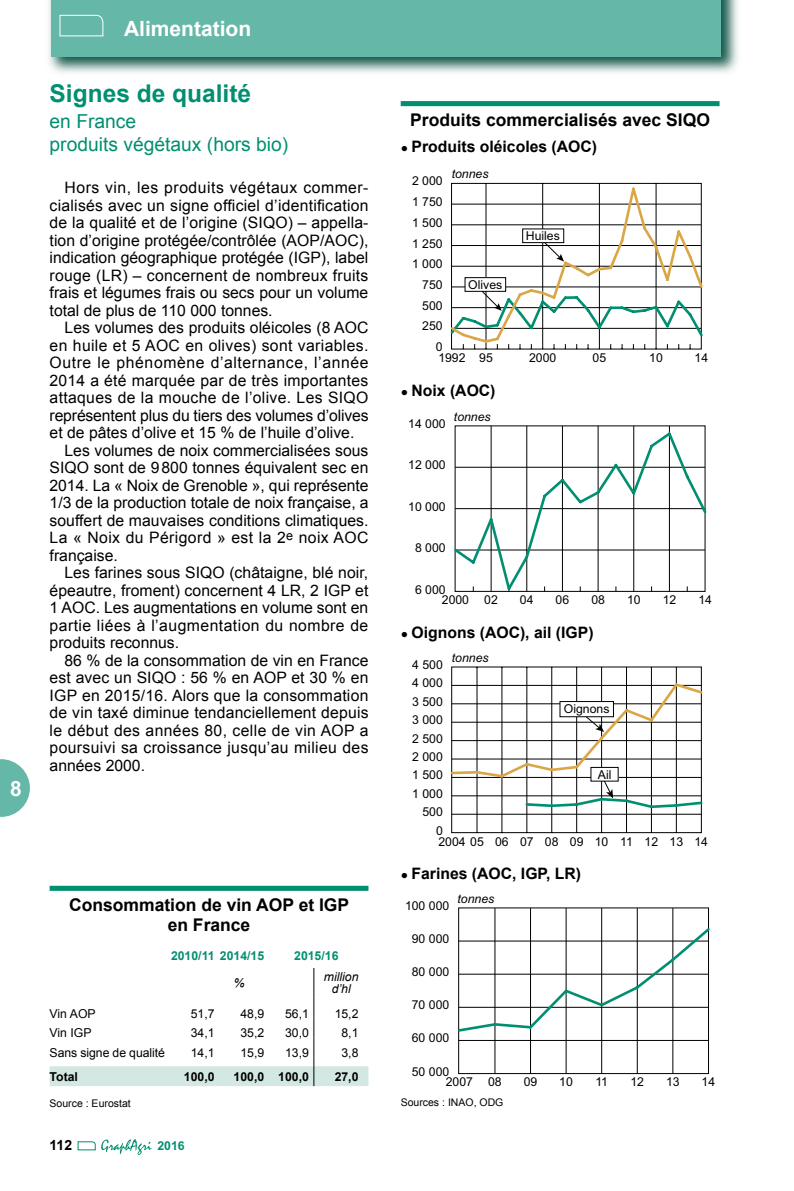
<style>
.page{position:relative;width:794px;height:1191px;background:#fff}
.page>*{position:absolute;margin:0;border:0;box-sizing:border-box;transform-origin:0 0}
.TITRE_couleur{font:700 24.5px "Arial";color:#008f70}
.t1{font:700 21px "Arial";color:#fff}
.INTERTITRE{font:19.25px "Arial";color:#008f70}
.TITRE_Tableau{font:700 17.5px/20.1px "Arial";color:#000;text-align:center}
.TEXTE{font:15.75px/17.5px "Arial";color:#000;text-align:justify}
.TITRE_Tableau-2{font:700 15.75px "Arial";color:#000}
.TEXTE_Tableau{font:700 14px "Arial";color:#000}
.t2{font:12.25px "Arial";color:#000}
.t3{font:italic 12.25px/12.2px "Arial";color:#000;text-align:center}
.t4{font:700 12.25px "Arial";color:#008f70}
.t5{font:700 12.25px "Arial";color:#000}
.SOURCE{font:10.5px "Arial";color:#000}
.s1{font-size:12.25px}
</style>
<div class="page">
<svg style="left:0;top:759px;width:30px;height:58px"></svg>
<img style="left:48px;top:0;width:690px;height:73px">
<div style="left:51px;top:0;width:670px;height:56px;background:#65b8a7"></div>
<svg style="left:59px;top:14px;width:45px;height:23px"></svg>
<div style="left:401px;top:101px;width:318px;height:5px;background:#008f70"></div>
<svg style="left:451px;top:183px;width:250px;height:166px"></svg>
<svg style="left:451px;top:185px;width:252px;height:160px"></svg>
<svg style="left:450px;top:291px;width:253px;height:48px"></svg>
<div style="left:465px;top:278px;width:40px;height:13px;background:#fff"></div>
<div style="left:465px;top:277px;width:41px;height:14px;border:1px solid #000"></div>
<svg style="left:544px;top:243px;width:20px;height:18px"></svg>
<div style="left:522px;top:229px;width:42px;height:14px;background:#fff"></div>
<div style="left:522px;top:229px;width:42px;height:14px;border:1px solid #000"></div>
<hr style="left:491px;top:426px;width:1px;height:165px;background:#000">
<hr style="left:526px;top:426px;width:1px;height:165px;background:#000">
<hr style="left:562px;top:426px;width:1px;height:165px;background:#000">
<hr style="left:598px;top:426px;width:1px;height:165px;background:#000">
<hr style="left:633px;top:426px;width:1px;height:165px;background:#000">
<hr style="left:669px;top:426px;width:1px;height:165px;background:#000">
<svg style="left:454px;top:430px;width:253px;height:162px"></svg>
<svg style="left:451px;top:666px;width:251px;height:167px"></svg>
<hr style="left:452px;top:814px;width:249px;height:1px;background:#000">
<svg style="left:450px;top:681px;width:253px;height:129px"></svg>
<div style="left:560px;top:701px;width:53px;height:15px;background:#fff"></div>
<div style="left:560px;top:701px;width:53px;height:16px;border:1px solid #000"></div>
<hr style="left:494px;top:908px;width:1px;height:165px;background:#000">
<hr style="left:530px;top:908px;width:1px;height:165px;background:#000">
<hr style="left:566px;top:908px;width:1px;height:165px;background:#000">
<hr style="left:601px;top:908px;width:1px;height:165px;background:#000">
<hr style="left:637px;top:908px;width:1px;height:165px;background:#000">
<hr style="left:672px;top:908px;width:1px;height:165px;background:#000">
<hr style="left:458px;top:1040px;width:250px;height:1px;background:#000">
<svg style="left:458px;top:925px;width:252px;height:108px"></svg>
<div style="left:50px;top:885px;width:318px;height:6px;background:#008f70"></div>
<svg style="left:50px;top:968px;width:318px;height:118px"></svg>
<svg style="left:77px;top:1139px;width:74px;height:15px"></svg>
<h2 class="t1" style="left:10px;top:774px;width:13px">8</h2>
<h2 class="t1" style="left:124px;top:15px;width:129px">Alimentation</h2>
<p class="TITRE_couleur" style="left:50px;top:77px;width:203px">Signes de qualité</p>
<p class="INTERTITRE" style="left:50px;top:109px;width:88px">en France</p>
<p class="INTERTITRE" style="left:50px;top:132px;width:240px">produits végétaux (hors bio)</p>
<p class="TEXTE" style="left:50px;top:179px;width:320px;text-indent:15px">Hors vin, les produits végétaux commer&shy;cialisés avec un signe officiel d’identification de la qualité et de l’origine (SIQO) – appella&shy;tion d’origine protégée/contrôlée (AOP/AOC), indication géographique protégée (IGP), label rouge (LR) – concernent de nombreux fruits frais et légumes frais ou secs pour un volume total de plus de 110 000 tonnes.</p>
<p class="TEXTE" style="left:50px;top:319px;width:320px;text-indent:15px">Les volumes des produits oléicoles (8 AOC en huile et 5 AOC en olives) sont variables.<br>Outre le phénomène d’alternance, l’année 2014 a été marquée par de très importantes attaques de la mouche de l’olive. Les SIQO représentent plus du tiers des volumes d’olives et de pâtes d’olive et 15 % de l’huile d’olive.</p>
<p class="TEXTE" style="left:50px;top:441px;width:320px;text-indent:15px">Les volumes de noix commercialisées sous SIQO sont de 9800 tonnes équivalent sec en 2014. La « Noix de Grenoble », qui représente 1/3 de la production totale de noix française, a souffert de mauvaises conditions climatiques.<br>La « Noix du Périgord » est la 2<sup>e</sup> noix AOC française.</p>
<p class="TEXTE" style="left:50px;top:564px;width:320px;text-indent:15px">Les farines sous SIQO (châtaigne, blé noir, épeautre, froment) concernent 4 LR, 2 IGP et 1 AOC. Les augmentations en volume sont en partie liées à l’augmentation du nombre de produits reconnus.</p>
<p class="TEXTE" style="left:50px;top:651px;width:320px;text-indent:15px">86 % de la consommation de vin en France est avec un SIQO : 56 % en AOP et 30 % en IGP en 2015/16. Alors que la consommation de vin taxé diminue tendanciellement depuis le début des années 80, celle de vin AOP a poursuivi sa croissance jusqu’au milieu des années 2000.</p>
<p class="TITRE_Tableau" style="left:69px;top:895px;width:282px">Consommation de vin AOP et IGP en France</p>
<p class="t4" style="left:171px;top:947px;width:95px">2010/11 2014/15</p>
<p class="t4" style="left:294px;top:947px;width:46px">2015/16</p>
<p class="t3" style="left:234px;top:977px;width:12px">%</p>
<p class="t3" style="left:324px;top:971px;width:36px">million d’hl</p>
<p class="t2" style="left:50px;top:1005px;width:48px">Vin AOP</p>
<p class="t2" style="left:191px;top:1005px;width:25px">51,7</p>
<p class="t2" style="left:240px;top:1005px;width:25px">48,9</p>
<p class="t2" style="left:285px;top:1005px;width:25px">56,1</p>
<p class="t2" style="left:335px;top:1005px;width:25px">15,2</p>
<p class="t2" style="left:50px;top:1025px;width:43px">Vin IGP</p>
<p class="t2" style="left:191px;top:1025px;width:25px">34,1</p>
<p class="t2" style="left:240px;top:1025px;width:25px">35,2</p>
<p class="t2" style="left:285px;top:1025px;width:25px">30,0</p>
<p class="t2" style="left:341px;top:1025px;width:19px">8,1</p>
<p class="t2" style="left:50px;top:1045px;width:117px">Sans signe de qualité</p>
<p class="t2" style="left:191px;top:1045px;width:25px">14,1</p>
<p class="t2" style="left:240px;top:1045px;width:25px">15,9</p>
<p class="t2" style="left:285px;top:1045px;width:25px">13,9</p>
<p class="t2" style="left:341px;top:1045px;width:19px">3,8</p>
<p class="t5" style="left:50px;top:1068px;width:30px">Total</p>
<p class="t5" style="left:184px;top:1068px;width:32px">100,0</p>
<p class="t5" style="left:233px;top:1068px;width:32px">100,0</p>
<p class="t5" style="left:278px;top:1068px;width:32px">100,0</p>
<p class="t5" style="left:335px;top:1068px;width:25px">27,0</p>
<p class="SOURCE" style="left:50px;top:1096px;width:83px">Source : Eurostat</p>
<p class="TEXTE_Tableau" style="left:50px;top:1135px;width:24px">112</p>
<p class="t4" style="left:157px;top:1137px;width:29px">2016</p>
<p class="TITRE_Tableau" style="left:410px;top:111px;width:301px">Produits commercialisés avec SIQO</p>
<p class="TITRE_Tableau-2" style="left:401px;top:136px;width:198px"><span class="s1">●</span> Produits oléicoles (AOC)</p>
<p class="t2" style="left:412px;top:173px;width:32px">2 000</p>
<p class="t2" style="left:412px;top:194px;width:32px">1 750</p>
<p class="t2" style="left:412px;top:214px;width:32px">1 500</p>
<p class="t2" style="left:412px;top:235px;width:32px">1 250</p>
<p class="t2" style="left:412px;top:256px;width:32px">1 000</p>
<p class="t2" style="left:422px;top:276px;width:22px">750</p>
<p class="t2" style="left:422px;top:297px;width:22px">500</p>
<p class="t2" style="left:422px;top:318px;width:22px">250</p>
<p class="t3" style="left:452px;top:168px;width:38px">tonnes</p>
<p class="t2" style="left:468px;top:277px;width:36px">Olives</p>
<p class="t2" style="left:526px;top:228px;width:36px">Huiles</p>
<p class="t2" style="left:436px;top:339px;width:8px">0</p>
<p class="t2" style="left:438px;top:350px;width:56px">1992 95</p>
<p class="t2" style="left:529px;top:350px;width:29px">2000</p>
<p class="t2" style="left:592px;top:350px;width:15px">05</p>
<p class="t2" style="left:649px;top:350px;width:15px">10</p>
<p class="t2" style="left:694px;top:350px;width:15px">14</p>
<p class="TITRE_Tableau-2" style="left:401px;top:380px;width:96px"><span class="s1">●</span> Noix (AOC)</p>
<p class="t2" style="left:408px;top:415px;width:39px">14 000</p>
<p class="t3" style="left:454px;top:410px;width:38px">tonnes</p>
<p class="t2" style="left:408px;top:457px;width:39px">12 000</p>
<p class="t2" style="left:408px;top:498px;width:39px">10 000</p>
<p class="t2" style="left:415px;top:539px;width:32px">8 000</p>
<p class="t2" style="left:415px;top:581px;width:32px">6 000</p>
<p class="t2" style="left:442px;top:592px;width:58px">2000 02</p>
<p class="t2" style="left:520px;top:592px;width:15px">04</p>
<p class="t2" style="left:555px;top:592px;width:15px">06</p>
<p class="t2" style="left:591px;top:592px;width:15px">08</p>
<p class="t2" style="left:627px;top:592px;width:15px">10</p>
<p class="t2" style="left:662px;top:592px;width:15px">12</p>
<p class="t2" style="left:698px;top:592px;width:15px">14</p>
<p class="TITRE_Tableau-2" style="left:401px;top:621px;width:194px"><span class="s1">●</span> Oignons (AOC), ail (IGP)</p>
<p class="t2" style="left:412px;top:656px;width:32px">4 500</p>
<p class="t2" style="left:412px;top:675px;width:32px">4 000</p>
<p class="t2" style="left:412px;top:693px;width:32px">3 500</p>
<p class="t2" style="left:412px;top:712px;width:32px">3 000</p>
<p class="t2" style="left:412px;top:730px;width:32px">2 500</p>
<p class="t2" style="left:412px;top:748px;width:32px">2 000</p>
<p class="t2" style="left:412px;top:767px;width:32px">1 500</p>
<p class="t2" style="left:412px;top:785px;width:32px">1 000</p>
<p class="t2" style="left:422px;top:804px;width:22px">500</p>
<p class="t3" style="left:452px;top:651px;width:38px">tonnes</p>
<p class="t2" style="left:564px;top:700px;width:47px">Oignons</p>
<p class="t2" style="left:598px;top:766px;width:15px">Ail</p>
<p class="t2" style="left:436px;top:822px;width:8px">0</p>
<p class="t2" style="left:438px;top:833px;width:271px">2004 05 06 07 08 09 10 11 12 13 14</p>
<p class="TITRE_Tableau-2" style="left:401px;top:862px;width:182px"><span class="s1">●</span> Farines (AOC, IGP, LR)</p>
<p class="t2" style="left:405px;top:897px;width:46px">100 000</p>
<p class="t3" style="left:457px;top:892px;width:38px">tonnes</p>
<p class="t2" style="left:412px;top:930px;width:39px">90 000</p>
<p class="t2" style="left:412px;top:963px;width:39px">80 000</p>
<p class="t2" style="left:412px;top:997px;width:39px">70 000</p>
<p class="t2" style="left:412px;top:1030px;width:39px">60 000</p>
<p class="t2" style="left:412px;top:1063px;width:39px">50 000</p>
<p class="t2" style="left:446px;top:1074px;width:58px">2007 08</p>
<p class="t2" style="left:524px;top:1074px;width:15px">09</p>
<p class="t2" style="left:559px;top:1074px;width:15px">10</p>
<p class="t2" style="left:595px;top:1074px;width:14px">11</p>
<p class="t2" style="left:630px;top:1074px;width:15px">12</p>
<p class="t2" style="left:666px;top:1074px;width:15px">13</p>
<p class="t2" style="left:701px;top:1074px;width:15px">14</p>
<p class="SOURCE" style="left:401px;top:1095px;width:104px">Sources : INAO, ODG</p>
</div>
